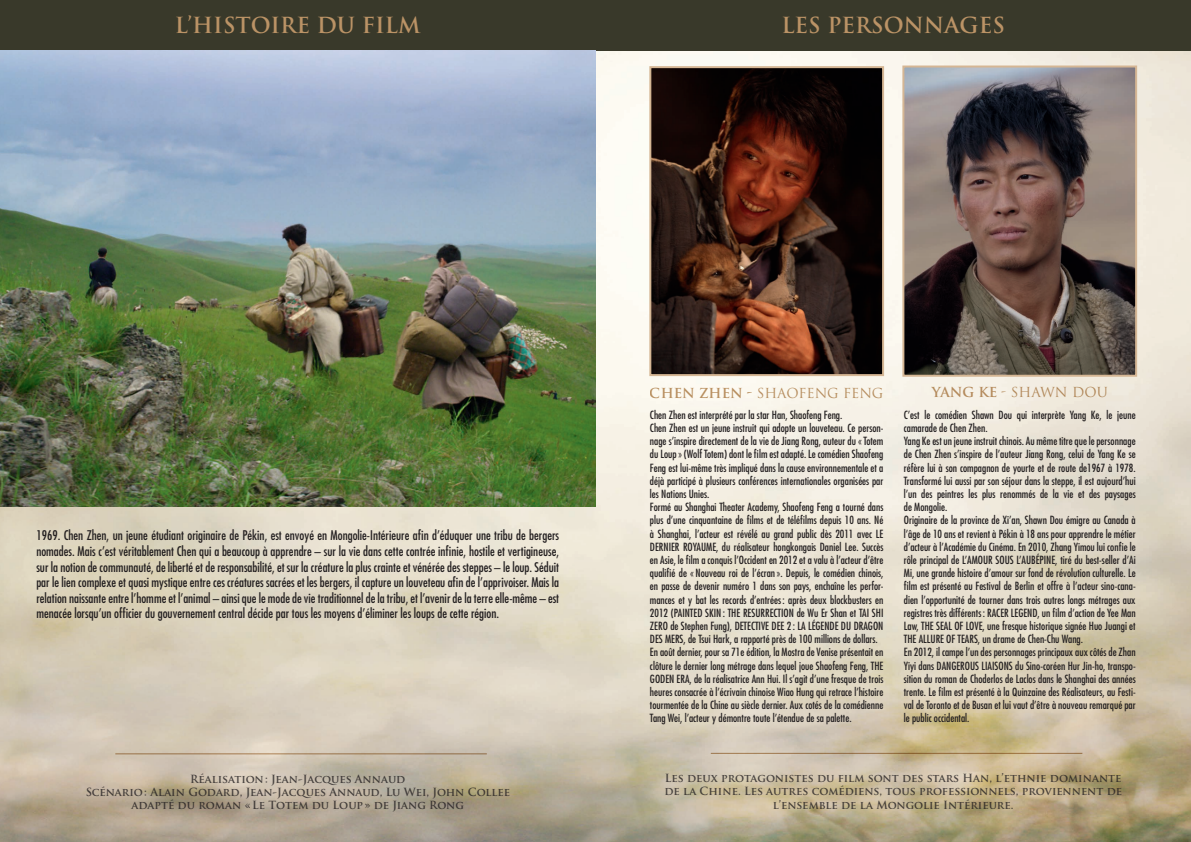
<style>
.page{position:relative;width:1191px;height:842px;background:#fff}
.page>*{position:absolute;margin:0;border:0;box-sizing:border-box;transform-origin:0 0}
.t1{font:700 21.6px "Trajan Pro";color:#bb9366}
.t2{font:13.4px "Trajan Pro";color:#bb9366}
.t3{font:condensed 13px/15.6px "Futura";color:#231f20;text-align:justify}
.t4{font:condensed 11px/13.2px "Futura";color:#231f20;text-align:justify}
.t5{font:700 11px/13.2px "Trajan Pro";color:#231f20;text-align:center}
.s1{font-weight:700}
</style>
<div class="page">
<div style="left:0;top:0;width:595px;height:51px;background:#39392a"></div>
<div style="left:595px;top:0;width:596px;height:50px;background:#39392a"></div>
<img style="left:0;top:51px;width:1191px;height:791px">
<hr style="left:115px;top:753px;width:372px;height:1px;background:#bb9366">
<hr style="left:711px;top:753px;width:371px;height:1px;background:#bb9366">
<img style="left:0;top:50px;width:595px;height:456px">
<img style="left:652px;top:69px;width:229px;height:304px">
<div style="left:649px;top:66px;width:235px;height:310px;border:2px solid #d5b694"></div>
<img style="left:905px;top:69px;width:229px;height:305px">
<div style="left:902px;top:66px;width:235px;height:311px;border:2px solid #d5b694"></div>
<p class="t1" style="left:175px;top:12px;width:247px">L’HISTOIRE DU FILM</p>
<p class="t1" style="left:781px;top:12px;width:225px">LES PERSONNAGES</p>
<p class="t3" style="left:36px;top:528px;width:524px">1969. Chen Zhen, un jeune étudiant originaire de Pékin, est envoyé en Mongolie-Intérieure afin d’éduquer une tribu de bergers nomades. Mais c’est véritablement Chen qui a beaucoup à apprendre – sur la vie dans cette contrée infinie, hostile et vertigineuse, sur la notion de communauté, de liberté et de responsabilité, et sur la créature la plus crainte et vénérée des steppes – le loup. Séduit par le lien complexe et quasi mystique entre ces créatures sacrées et les bergers, il capture un louveteau afin de l’apprivoiser. Mais la relation naissante entre l’homme et l’animal – ainsi que le mode de vie traditionnel de la tribu, et l’avenir de la terre elle-même – est menacée lorsqu’un officier du gouvernement central décide par tous les moyens d’éliminer les loups de cette région.</p>
<p class="t5" style="left:85px;top:772px;width:426px">Réalisation: Jean-Jacques Annaud<br>Scénario: Alain Godard, Jean-Jacques Annaud, Lu Wei, John Collee adapté du roman «Le Totem du Loup» de Jiang Rong</p>
<p class="t2" style="left:650px;top:385px;width:235px"><span class="s1">CHEN ZHEN -</span> SHAOFENG FENG</p>
<p class="t4" style="left:650px;top:408px;width:194px">Chen Zhen est interprété par la star Han, Shaofeng Feng.</p>
<p class="t4" style="left:650px;top:421px;width:235px">Chen Zhen est un jeune instruit qui adopte un louveteau. Ce person&shy;nage s’inspire directement de la vie de Jiang Rong, auteur du «Totem du Loup» (Wolf Totem) dont le film est adapté. Le comédien Shaofeng Feng est lui-même très impliqué dans la cause environnementale et a déjà participé à plusieurs conférences internationales organisées par les Nations Unies.</p>
<p class="t4" style="left:650px;top:500px;width:235px">Formé au Shanghai Theater Academy, Shaofeng Feng a tourné dans plus d’une cinquantaine de films et de téléfilms depuis 10 ans. Né à Shanghai, l’acteur est révélé au grand public dès 2011 avec LE DERNIER ROYAUME, du réalisateur hongkongais Daniel Lee. Succès en Asie, le film a conquis l’Occident en 2012 et a valu à l’acteur d’être qualifié de « Nouveau roi de l’écran». Depuis, le comédien chinois, en passe de devenir numéro 1 dans son pays, enchaîne les perfor&shy;mances et y bat les records d’entrées: après deux blockbusters en 2012 (PAINTED SKIN : THE RESURRECTION de Wu Er Shan et TAI SHI ZERO de Stephen Fung), DETECTIVE DEE 2 : LA LÉGENDE DU DRAGON DES MERS, de Tsui Hark, a rapporté près de 100 millions de dollars.</p>
<p class="t4" style="left:650px;top:646px;width:235px">En août dernier, pour sa 71e édition, la Mostra de Venise présentait en clôture le dernier long métrage dans lequel joue Shaofeng Feng, THE GODEN ERA, de la réalisatrice Ann Hui. Il s’agit d’une fresque de trois heures consacrée à l’écrivain chinoise Wiao Hung qui retrace l’histoire tourmentée de la Chine au siècle dernier. Aux cotés de la comédienne Tang Wei, l’acteur y démontre toute l’étendue de sa palette.</p>
<p class="t2" style="left:931px;top:384px;width:178px"><span class="s1">YANG KE</span> - SHAWN DOU</p>
<p class="t4" style="left:904px;top:408px;width:233px">C’est le comédien Shawn Dou qui interprète Yang Ke, le jeune camarade de Chen Zhen.</p>
<p class="t4" style="left:904px;top:434px;width:233px">Yang Ke est un jeune instruit chinois. Au même titre que le personnage de Chen Zhen s’inspire de l’auteur Jiang Rong, celui de Yang Ke se réfère lui à son compagnon de yourte et de route de1967 à 1978.<br>Transformé lui aussi par son séjour dans la steppe, il est aujourd’hui l’un des peintres les plus renommés de la vie et des paysages de Mongolie.</p>
<p class="t4" style="left:904px;top:514px;width:233px">Originaire de la province de Xi’an, Shawn Dou émigre au Canada à l’âge de 10 ans et revient à Pékin à 18 ans pour apprendre le métier d’acteur à l’Académie du Cinéma. En 2010, Zhang Yimou lui confie le rôle principal de L’AMOUR SOUS L’AUBÉPINE, tiré du best-seller d’Ai Mi, une grande histoire d’amour sur fond de révolution culturelle. Le film est présenté au Festival de Berlin et offre à l’acteur sino-cana&shy;dien l’opportunité de tourner dans trois autres longs métrages aux registres très différents: RACER LEGEND, un film d’action de Yee Man Law, THE SEAL OF LOVE, une fresque historique signée Huo Juangi et THE ALLURE OF TEARS, un drame de Chen-Chu Wang.</p>
<p class="t4" style="left:904px;top:646px;width:233px">En 2012, il campe l’un des personnages principaux aux côtés de Zhan Yiyi dans DANGEROUS LIAISONS du Sino-coréen Hur Jin-ho, transpo&shy;sition du roman de Choderlos de Laclos dans le Shanghai des années trente. Le film est présenté à la Quinzaine des Réalisateurs, au Festi&shy;val de Toronto et de Busan et lui vaut d’être à nouveau remarqué par le public occidental.</p>
<p class="t5" style="left:664px;top:772px;width:459px">Les deux protagonistes du film sont des stars Han, l’ethnie dominante de la Chine. Les autres comédiens, tous professionnels, proviennent de l’ensemble de la Mongolie Intérieure.</p>
</div>
